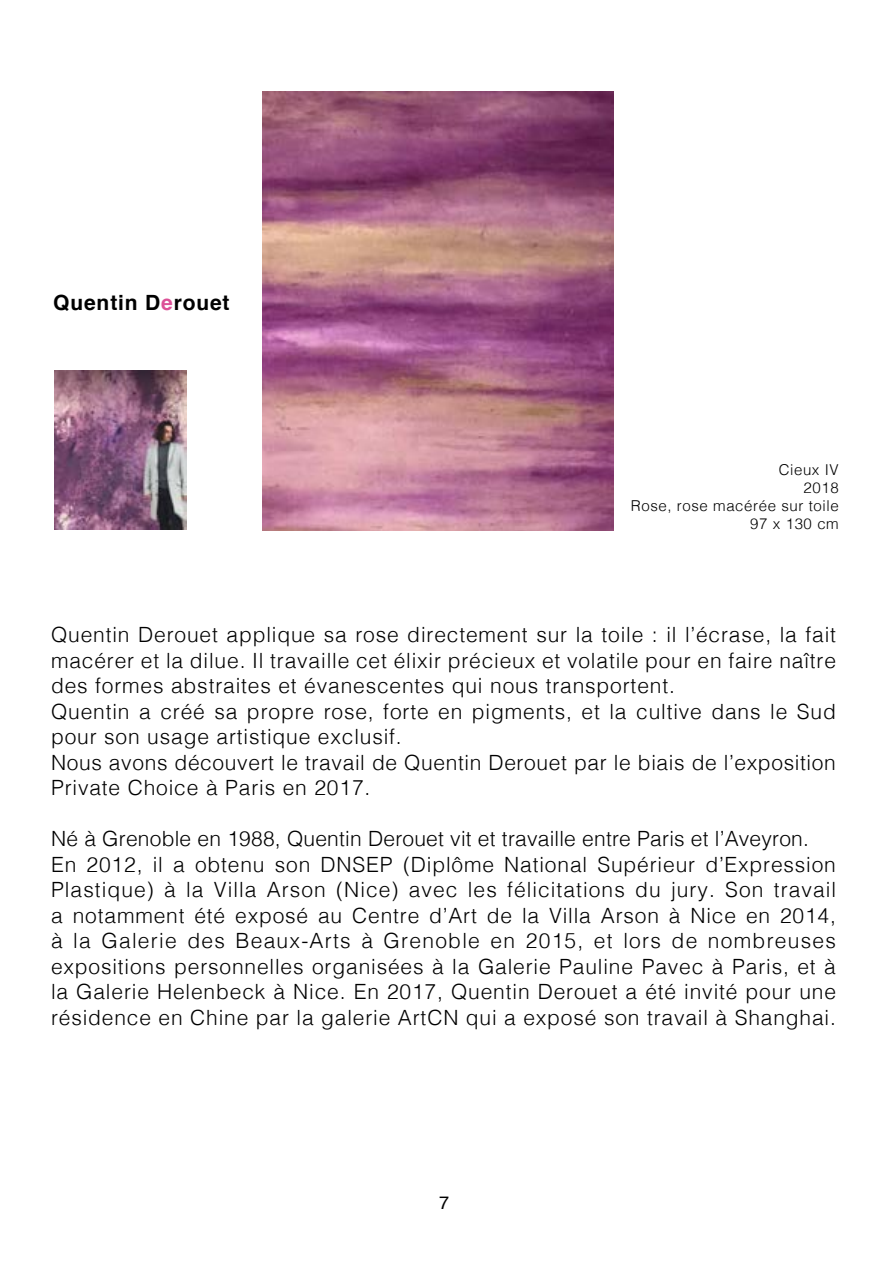
<style>
.page{position:relative;width:893px;height:1263px;background:#fff}
.page>*{position:absolute;margin:0;border:0;box-sizing:border-box;transform-origin:0 0}
.t1{font:300 21px/25.5px "Helvetica";letter-spacing:.04em;color:#000}
.t2{font:700 21px "Helvetica";letter-spacing:.04em;color:#000}
.t3{font:18px "Helvetica";color:#000}
.t4{font:300 15px/18px "Helvetica";letter-spacing:.04em;color:#000;text-align:right}
.s1{color:#dc5197}
</style>
<div class="page">
<img style="left:263px;top:91px;width:351px;height:439px">
<img style="left:54px;top:371px;width:132px;height:158px">
<p class="t2" style="left:53px;top:286px;width:178px">Quentin D<span class="s1">e</span>rouet</p>
<p class="t4" style="left:631px;top:460px;width:209px">Cieux IV<br>2018<br>Rose, rose macérée sur toile<br>97 x 130 cm</p>
<p class="t1" style="left:51px;top:620px;width:786px">Quentin Derouet applique sa rose directement sur la toile : il l’écrase, la fait macérer et la dilue. Il travaille cet élixir précieux et volatile pour en faire naître des formes abstraites et évanescentes qui nous transportent.<br>Quentin a créé sa propre rose, forte en pigments, et la cultive dans le Sud pour son usage artistique exclusif.<br>Nous avons découvert le travail de Quentin Derouet par le biais de l’exposition Private Choice à Paris en 2017.</p>
<p class="t1" style="left:51px;top:824px;width:787px">Né à Grenoble en 1988, Quentin Derouet vit et travaille entre Paris et l’Aveyron.<br>En 2012, il a obtenu son DNSEP (Diplôme National Supérieur d’Expression Plastique) à la Villa Arson (Nice) avec les félicitations du jury. Son travail a notamment été exposé au Centre d’Art de la Villa Arson à Nice en 2014, à la Galerie des Beaux-Arts à Grenoble en 2015, et lors de nombreuses expositions personnelles organisées à la Galerie Pauline Pavec à Paris, et à la Galerie Helenbeck à Nice. En 2017, Quentin Derouet a été invité pour une résidence en Chine par la galerie ArtCN qui a exposé son travail à Shanghai.</p>
<p class="t3" style="left:439px;top:1188px;width:12px">7</p>
</div>
